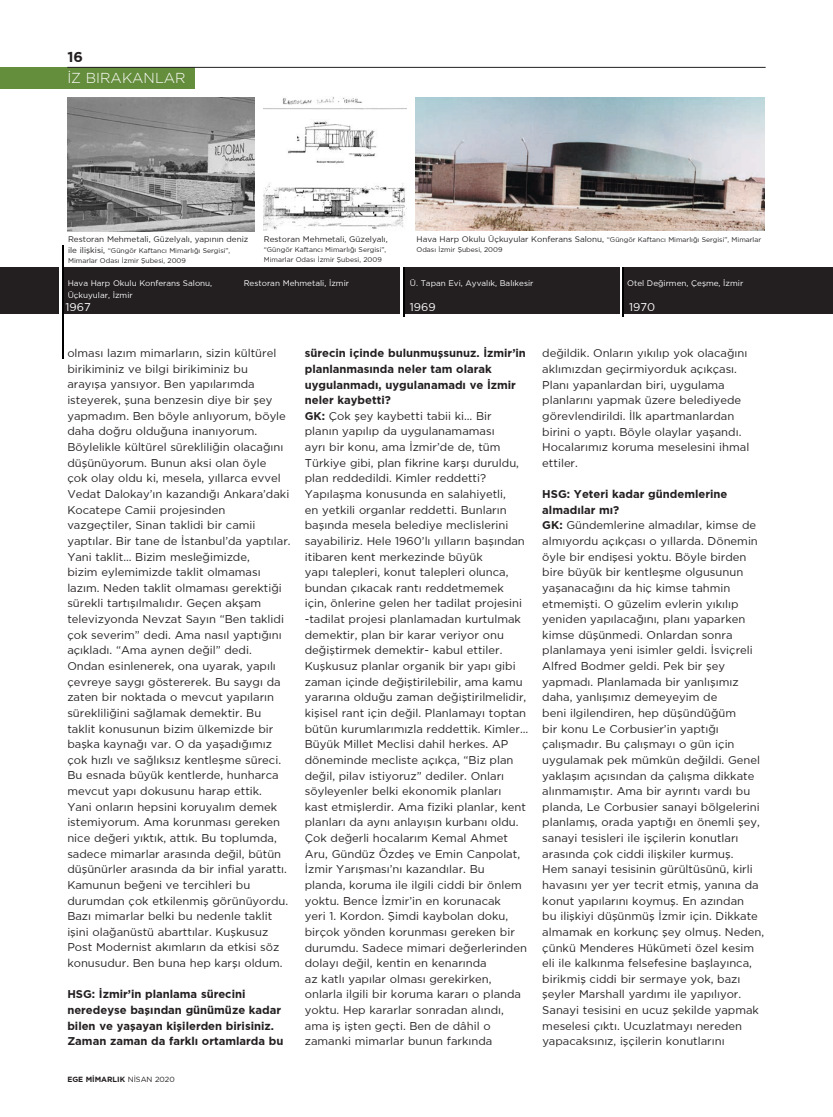
<style>
.page{position:relative;width:833px;height:1117px;background:#fff}
.page>*{position:absolute;margin:0;border:0;box-sizing:border-box;transform-origin:0 0}
.t1{font:300 14.38px "Gotham TRUN";color:#fff}
.t2{font:700 14.38px "Gotham TRUN";color:#231f20}
.metin{font:11.25px/15.6px "Gotham TRUN";color:#231f20}
.metin-2{font:700 11.25px/15.6px "Gotham TRUN";color:#231f20}
.t3{font:11.25px "Gotham TRUN";color:#fff}
.resim_alti{font:8.12px/11.2px "Gotham TRUN";color:#fff}
.resim_alti-2{font:8.12px "Gotham TRUN";color:#231f20}
.t4{font:700 7.5px "Gotham TRUN";color:#231f20}
.resim_alti-3{font:6.88px/10px "Gotham TRUN";color:#231f20}
.s1{font-size:8.12px}
.s2{font-weight:400}
.s3{font-weight:700}
</style>
<div class="page">
<div style="left:0;top:67px;width:194px;height:22px;background:#648d3c"></div>
<hr style="left:67px;top:67px;width:698px;height:1px;background:#231f20">
<div style="left:0;top:267px;width:833px;height:46px;background:#231f20"></div>
<hr style="left:59px;top:245px;width:4px;height:113px;background:#fff">
<hr style="left:62px;top:245px;width:2px;height:113px;background:#000">
<hr style="left:401px;top:267px;width:3px;height:48px;background:#fff">
<hr style="left:403px;top:267px;width:2px;height:49px;background:#000">
<hr style="left:620px;top:267px;width:3px;height:49px;background:#fff">
<hr style="left:622px;top:267px;width:2px;height:49px;background:#000">
<img style="left:68px;top:97px;width:187px;height:134px">
<img style="left:264px;top:97px;width:142px;height:134px">
<img style="left:415px;top:97px;width:349px;height:133px">
<p class="t2" style="left:67px;top:48px;width:17px">16</p>
<p class="t1" style="left:67px;top:70px;width:120px">İZ BIRAKANLAR</p>
<p class="resim_alti-2" style="left:68px;top:234px;width:182px">Restoran Mehmetali, Güzelyalı, yapının deniz</p>
<p class="resim_alti-3" style="left:68px;top:245px;width:164px"><span class="s1">ile ilişkisi,</span> “Güngör Kaftancı Mimarlığı Sergisi”,<br>Mimarlar Odası İzmir Şubesi, 2009</p>
<p class="resim_alti-2" style="left:264px;top:234px;width:125px">Restoran Mehmetali, Güzelyalı,</p>
<p class="resim_alti-3" style="left:264px;top:244px;width:124px">“Güngör Kaftancı Mimarlığı Sergisi”,<br>Mimarlar Odası İzmir Şubesi, 2009</p>
<p class="resim_alti-3" style="left:416px;top:234px;width:346px"><span class="s1">Hava Harp Okulu Üçkuyular Konferans Salonu,</span> “Güngör Kaftancı Mimarlığı Sergisi”, Mimarlar<br>Odası İzmir Şubesi, 2009</p>
<p class="resim_alti" style="left:68px;top:277px;width:146px">Hava Harp Okulu Konferans Salonu,<br>Üçkuyular, İzmir</p>
<p class="t3" style="left:66px;top:300px;width:27px">1967</p>
<p class="resim_alti" style="left:244px;top:277px;width:107px">Restoran Mehmetali, İzmir</p>
<p class="resim_alti" style="left:410px;top:277px;width:125px">Ü. Tapan Evi, Ayvalık, Balıkesir</p>
<p class="resim_alti" style="left:627px;top:277px;width:118px">Otel Değirmen, Çeşme, İzmir</p>
<p class="t3" style="left:629px;top:301px;width:28px">1970</p>
<p class="t3" style="left:410px;top:300px;width:27px">1969</p>
<p class="metin" style="left:67px;top:345px;width:225px">olması lazım mimarların, sizin kültürel birikiminiz ve bilgi birikiminiz bu<br>arayışa yansıyor. Ben yapılarımda isteyerek, şuna benzesin diye bir şey yapmadım. Ben böyle anlıyorum, böyle daha doğru olduğuna inanıyorum.<br>Böylelikle kültürel sürekliliğin olacağını düşünüyorum. Bunun aksi olan öyle<br>çok olay oldu ki, mesela, yıllarca evvel Vedat Dalokay’ın kazandığı Ankara’daki Kocatepe Camii projesinden vazgeçtiler, Sinan taklidi bir camii yaptılar. Bir tane de İstanbul’da yaptılar.<br>Yani taklit… Bizim mesleğimizde,<br>bizim eylemimizde taklit olmaması lazım. Neden taklit olmaması gerektiği sürekli tartışılmalıdır. Geçen akşam televizyonda Nevzat Sayın “Ben taklidi çok severim” dedi. Ama nasıl yaptığını açıkladı. “Ama aynen değil” dedi.<br>Ondan esinlenerek, ona uyarak, yapılı çevreye saygı göstererek. Bu saygı da zaten bir noktada o mevcut yapıların sürekliliğini sağlamak demektir. Bu taklit konusunun bizim ülkemizde bir başka kaynağı var. O da yaşadığımız çok hızlı ve sağlıksız kentleşme süreci.<br>Bu esnada büyük kentlerde, hunharca mevcut yapı dokusunu harap ettik.<br>Yani onların hepsini koruyalım demek istemiyorum. Ama korunması gereken nice değeri yıktık, attık. Bu toplumda, sadece mimarlar arasında değil, bütün düşünürler arasında da bir infial yarattı.<br>Kamunun beğeni ve tercihleri bu durumdan çok etkilenmiş görünüyordu.<br>Bazı mimarlar belki bu nedenle taklit işini olağanüstü abarttılar. Kuşkusuz Post Modernist akımların da etkisi söz konusudur. Ben buna hep karşı oldum.</p>
<p class="metin-2" style="left:67px;top:986px;width:218px">HSG: İzmir’in planlama sürecini neredeyse başından günümüze kadar bilen ve yaşayan kişilerden birisiniz.<br>Zaman zaman da farklı ortamlarda bu</p>
<p class="t4" style="left:67px;top:1074px;width:109px">EGE M‹MARLIK <span class="s2">NİSAN 2020</span></p>
<p class="metin-2" style="left:305px;top:345px;width:223px">sürecin içinde bulunmuşsunuz. İzmir’in planlanmasında neler tam olarak uygulanmadı, uygulanamadı ve İzmir neler kaybetti?</p>
<p class="metin" style="left:305px;top:408px;width:225px"><span class="s3">GK:</span> Çok şey kaybetti tabii ki… Bir planın yapılıp da uygulanamaması<br>ayrı bir konu, ama İzmir’de de, tüm Türkiye gibi, plan fikrine karşı duruldu, plan reddedildi. Kimler reddetti?<br>Yapılaşma konusunda en salahiyetli,<br>en yetkili organlar reddetti. Bunların başında mesela belediye meclislerini sayabiliriz. Hele 1960’lı yılların başından itibaren kent merkezinde büyük<br>yapı talepleri, konut talepleri olunca, bundan çıkacak rantı reddetmemek için, önlerine gelen her tadilat projesini -tadilat projesi planlamadan kurtulmak demektir, plan bir karar veriyor onu değiştirmek demektir- kabul ettiler.<br>Kuşkusuz planlar organik bir yapı gibi zaman içinde değiştirilebilir, ama kamu yararına olduğu zaman değiştirilmelidir, kişisel rant için değil. Planlamayı toptan bütün kurumlarımızla reddettik. Kimler… Büyük Millet Meclisi dahil herkes. AP döneminde mecliste açıkça, “Biz plan değil, pilav istiyoruz” dediler. Onları söyleyenler belki ekonomik planları<br>kast etmişlerdir. Ama fiziki planlar, kent planları da aynı anlayışın kurbanı oldu.<br>Çok değerli hocalarım Kemal Ahmet Aru, Gündüz Özdeş ve Emin Canpolat, İzmir Yarışması’nı kazandılar. Bu planda, koruma ile ilgili ciddi bir önlem yoktu. Bence İzmir’in en korunacak<br>yeri 1. Kordon. Şimdi kaybolan doku, birçok yönden korunması gereken bir durumdu. Sadece mimari değerlerinden dolayı değil, kentin en kenarında<br>az katlı yapılar olması gerekirken, onlarla ilgili bir koruma kararı o planda yoktu. Hep kararlar sonradan alındı, ama iş işten geçti. Ben de dâhil o zamanki mimarlar bunun farkında</p>
<p class="metin" style="left:542px;top:345px;width:208px">değildik. Onların yıkılıp yok olacağını aklımızdan geçirmiyorduk açıkçası.<br>Planı yapanlardan biri, uygulama planlarını yapmak üzere belediyede görevlendirildi. İlk apartmanlardan birini o yaptı. Böyle olaylar yaşandı.<br>Hocalarımız koruma meselesini ihmal ettiler.</p>
<p class="metin-2" style="left:542px;top:486px;width:187px">HSG: Yeteri kadar gündemlerine almadılar mı?</p>
<p class="metin" style="left:542px;top:517px;width:223px"><span class="s3">GK:</span> Gündemlerine almadılar, kimse de almıyordu açıkçası o yıllarda. Dönemin öyle bir endişesi yoktu. Böyle birden bire büyük bir kentleşme olgusunun yaşanacağını da hiç kimse tahmin etmemişti. O güzelim evlerin yıkılıp yeniden yapılacağını, planı yaparken kimse düşünmedi. Onlardan sonra planlamaya yeni isimler geldi. İsviçreli Alfred Bodmer geldi. Pek bir şey yapmadı. Planlamada bir yanlışımız daha, yanlışımız demeyeyim de<br>beni ilgilendiren, hep düşündüğüm<br>bir konu Le Corbusier’in yaptığı çalışmadır. Bu çalışmayı o gün için uygulamak pek mümkün değildi. Genel yaklaşım açısından da çalışma dikkate alınmamıştır. Ama bir ayrıntı vardı bu planda, Le Corbusier sanayi bölgelerini planlamış, orada yaptığı en önemli şey, sanayi tesisleri ile işçilerin konutları arasında çok ciddi ilişkiler kurmuş.<br>Hem sanayi tesisinin gürültüsünü, kirli havasını yer yer tecrit etmiş, yanına da konut yapılarını koymuş. En azından<br>bu ilişkiyi düşünmüş İzmir için. Dikkate almamak en korkunç şey olmuş. Neden, çünkü Menderes Hükümeti özel kesim eli ile kalkınma felsefesine başlayınca, birikmiş ciddi bir sermaye yok, bazı şeyler Marshall yardımı ile yapılıyor.<br>Sanayi tesisini en ucuz şekilde yapmak meselesi çıktı. Ucuzlatmayı nereden yapacaksınız, işçilerin konutlarını</p>
</div>
